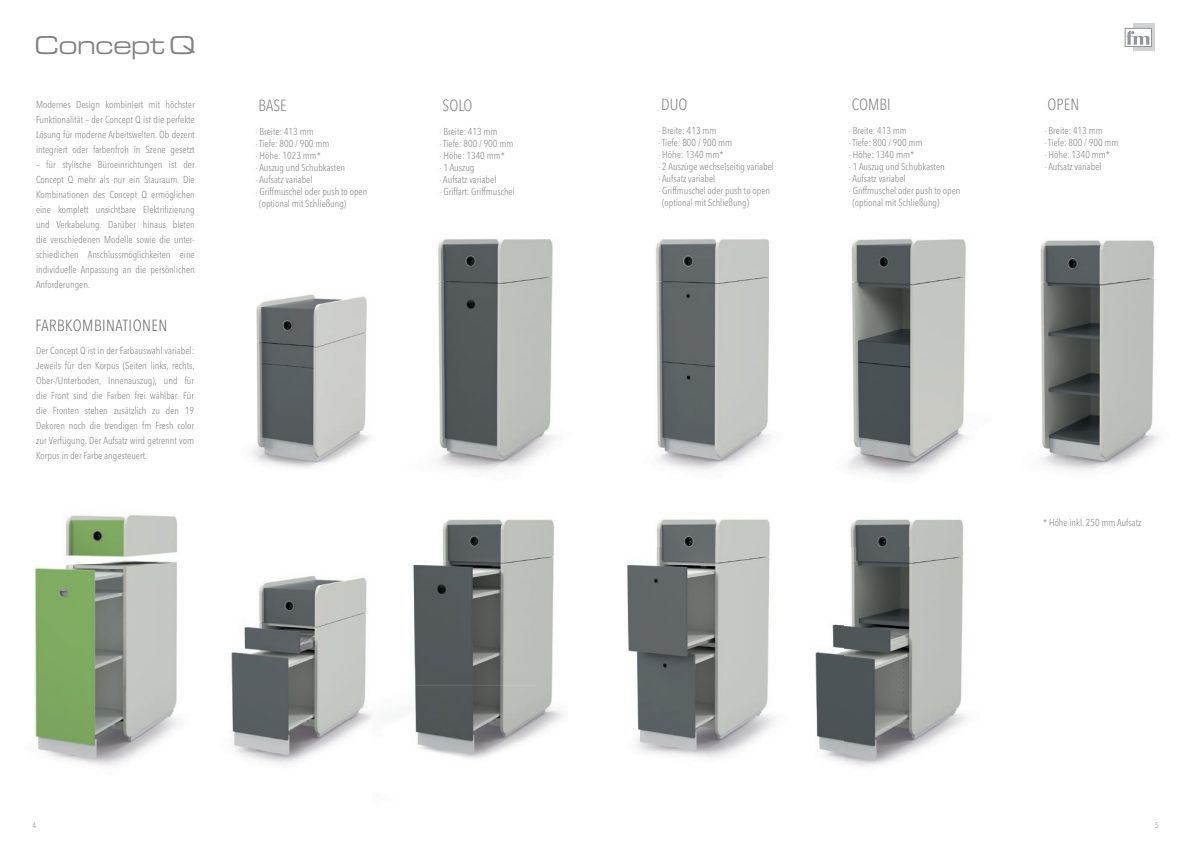
<style>
.page{position:relative;width:1191px;height:842px;background:#fff}
.page>*{position:absolute;margin:0;border:0;box-sizing:border-box;transform-origin:0 0}
.t1{font:26.7px "Eurostile Ext";letter-spacing:-.05em;color:#808285}
.t2{font:300 condensed 16px "Avenir Next LT Pro";color:#808285}
.t3{font:300 condensed 16px "Avenir Next LT Pro";letter-spacing:.03em;color:#6c6d70}
.t4{font:300 condensed 10px/15px "Avenir Next LT Pro";color:#808285;text-align:justify}
.t5{font:300 condensed 7.9px "Avenir Next LT Pro";color:#808285}
</style>
<div class="page">
<div style="left:1133px;top:24px;width:22px;height:27px;background:#d1d2d4"></div>
<div style="left:1124px;top:28px;width:27px;height:19px;background:#fff;border:1px solid #939598"></div>
<svg style="left:1126px;top:31px;width:23px;height:14px"></svg>
<img style="left:65px;top:515px;width:113px;height:50px">
<img style="left:34px;top:565px;width:143px;height:131px">
<img style="left:35px;top:696px;width:144px;height:70px">
<img style="left:251px;top:294px;width:120px;height:174px">
<img style="left:1040px;top:240px;width:119px;height:231px">
<img style="left:846px;top:238px;width:121px;height:239px">
<img style="left:656px;top:239px;width:115px;height:232px">
<img style="left:437px;top:239px;width:118px;height:232px">
<img style="left:231px;top:576px;width:141px;height:188px">
<img style="left:412px;top:519px;width:151px;height:240px">
<img style="left:627px;top:519px;width:143px;height:168px">
<img style="left:636px;top:687px;width:139px;height:70px">
<img style="left:815px;top:519px;width:152px;height:247px">
<h1 class="t1" style="left:34px;top:26px;width:163px">Concept Q</h1>
<p class="t4" style="left:36px;top:97px;width:160px">Modernes Design kombiniert mit höchster Funktionalität – der Concept Q ist die perfekte Lösung für moderne Arbeitswelten. Ob dezent integriert oder farbenfroh in Szene gesetzt</p>
<p class="t4" style="left:36px;top:157px;width:160px">– für stylische Büroeinrichtungen ist der Concept Q mehr als nur ein Stauraum. Die Kombinationen des Concept Q ermöglichen eine komplett unsichtbare Elektrifizierung und Verkabelung. Darüber hinaus bieten die verschiedenen Modelle sowie die unter&shy;schiedlichen Anschlussmöglichkeiten eine individuelle Anpassung an die persönlichen Anforderungen.</p>
<h2 class="t3" style="left:35px;top:316px;width:133px">FARBKOMBINATIONEN</h2>
<p class="t4" style="left:36px;top:343px;width:160px">Der Concept Q ist in der Farbauswahl variabel:<br>Jeweils für den Korpus (Seiten links, rechts, Ober-/Unterboden, Innenauszug), und für die Front sind die Farben frei wählbar. Für die Fronten stehen zusätzlich zu den 19<br>Dekoren noch die trendigen fm Fresh color zur Verfügung. Der Aufsatz wird getrennt vom Korpus in der Farbe angesteuert.</p>
<h2 class="t2" style="left:258px;top:95px;width:30px">BASE</h2>
<p class="t4" style="left:256px;top:124px;width:60px">· Breite: 413 mm</p>
<p class="t4" style="left:256px;top:136px;width:75px">· Tiefe: 800 / 900 mm</p>
<p class="t4" style="left:256px;top:148px;width:67px">· Höhe: 1023 mm*</p>
<p class="t4" style="left:256px;top:160px;width:91px">· Auszug und Schubkasten</p>
<p class="t4" style="left:256px;top:172px;width:58px">· Aufsatz variabel</p>
<p class="t4" style="left:256px;top:184px;width:113px">· Griffmuschel oder push to open</p>
<p class="t4" style="left:259px;top:196px;width:89px">(optional mit Schließung)</p>
<h2 class="t2" style="left:442px;top:95px;width:31px">SOLO</h2>
<p class="t4" style="left:439px;top:125px;width:77px;line-height:12px;text-align:left">· Breite: 413 mm<br>· Tiefe: 800 / 900 mm · Höhe: 1340 mm*<br>· 1 Auszug<br>· Aufsatz variabel<br>· Griffart: Griffmuschel</p>
<h2 class="t2" style="left:661px;top:95px;width:28px">DUO</h2>
<p class="t4" style="left:658px;top:123px;width:60px">· Breite: 413 mm</p>
<p class="t4" style="left:658px;top:135px;width:75px">· Tiefe: 800 / 900 mm</p>
<p class="t4" style="left:658px;top:147px;width:67px">· Höhe: 1340 mm*</p>
<p class="t4" style="left:658px;top:159px;width:117px">· 2 Auszüge wechselseitig variabel</p>
<p class="t4" style="left:658px;top:171px;width:58px">· Aufsatz variabel</p>
<p class="t4" style="left:658px;top:183px;width:113px">· Griffmuschel oder push to open</p>
<p class="t4" style="left:662px;top:195px;width:89px">(optional mit Schließung)</p>
<h2 class="t2" style="left:851px;top:95px;width:40px">COMBI</h2>
<p class="t4" style="left:848px;top:123px;width:60px">· Breite: 413 mm</p>
<p class="t4" style="left:848px;top:135px;width:75px">· Tiefe: 800 / 900 mm</p>
<p class="t4" style="left:848px;top:147px;width:67px">· Höhe: 1340 mm*</p>
<p class="t4" style="left:848px;top:159px;width:97px">· 1 Auszug und Schubkasten</p>
<p class="t4" style="left:848px;top:171px;width:58px">· Aufsatz variabel</p>
<p class="t4" style="left:848px;top:183px;width:113px">· Griffmuschel oder push to open</p>
<p class="t4" style="left:852px;top:195px;width:89px">(optional mit Schließung)</p>
<h2 class="t2" style="left:1047px;top:95px;width:33px">OPEN</h2>
<p class="t4" style="left:1044px;top:124px;width:75px;line-height:12px;text-align:left">· Breite: 413 mm<br>· Tiefe: 800 / 900 mm · Höhe: 1340 mm*<br>· Aufsatz variabel</p>
<p class="t4" style="left:1043px;top:515px;width:100px">* Höhe inkl. 250 mm Aufsatz</p>
<p class="t5" style="left:32px;top:820px;width:5px">4</p>
<p class="t5" style="left:1155px;top:820px;width:5px">5</p>
</div>
